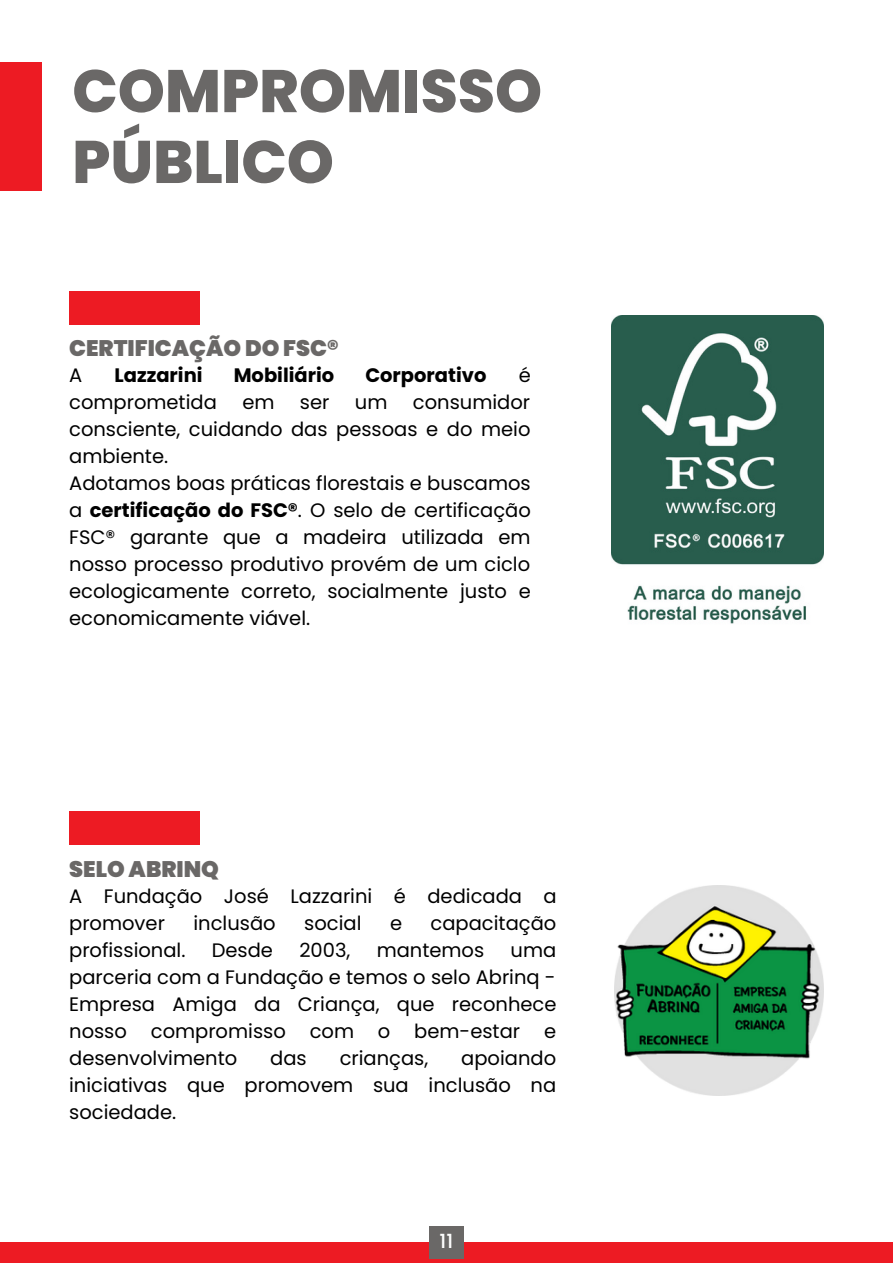
<style>
.page{position:relative;width:893px;height:1264px;background:#fff}
.page>*{position:absolute;margin:0;border:0;box-sizing:border-box;transform-origin:0 0}
.t1{font:800 60px/70.8px "Poppins";color:#6a6867}
.t2{font:900 22.5px "Poppins";color:#6a6867}
.t3{font:19.5px/27px "Poppins";color:#000;text-align:justify}
.t4{font:700 19.5px "Poppins";color:#000}
.t5{font:500 19.5px "Poppins";color:#fefefe}
.s1{font-weight:700}
</style>
<div class="page">
<div style="left:0;top:62px;width:42px;height:129px;background:#ed1b23"></div>
<div style="left:0;top:1242px;width:892px;height:20px;background:#ed1b23"></div>
<div style="left:69px;top:291px;width:131px;height:34px;background:#ed1b23"></div>
<div style="left:69px;top:810px;width:131px;height:34px;background:#ed1b23"></div>
<img style="left:614px;top:885px;width:209px;height:210px">
<img style="left:611px;top:316px;width:212px;height:308px">
<div style="left:429px;top:1226px;width:34px;height:32px;background:#6a6867"></div>
<p class="t1" style="left:72px;top:56px;width:471px">COMPROMISSO<br>PÚBLICO</p>
<p class="t2" style="left:69px;top:332px;width:271px">CERTIFICAÇÃO DO FSC®</p>
<p class="t3" style="left:69px;top:362px;width:15px">A</p>
<p class="t4" style="left:114px;top:362px;width:90px">Lazzarini</p>
<p class="t4" style="left:234px;top:362px;width:102px">Mobiliário</p>
<p class="t4" style="left:365px;top:362px;width:123px">Corporativo</p>
<p class="t3" style="left:518px;top:362px;width:14px">é</p>
<p class="t3" style="left:69px;top:389px;width:149px">comprometida</p>
<p class="t3" style="left:242px;top:389px;width:34px">em</p>
<p class="t3" style="left:300px;top:389px;width:31px">ser</p>
<p class="t3" style="left:355px;top:389px;width:34px">um</p>
<p class="t3" style="left:69px;top:389px;width:463px;text-indent:344px">consumidor consciente, cuidando das pessoas e do meio ambiente.</p>
<p class="t3" style="left:69px;top:470px;width:463px">Adotamos boas práticas florestais e buscamos a <span class="s1">certificação do FSC®</span>. O selo de certificação FSC® garante que a madeira utilizada em nosso processo produtivo provém de um ciclo ecologicamente correto, socialmente justo e economicamente viável.</p>
<p class="t2" style="left:69px;top:853px;width:151px">SELO ABRINQ</p>
<p class="t3" style="left:69px;top:882px;width:489px">A Fundação José Lazzarini é dedicada a promover</p>
<p class="t3" style="left:193px;top:909px;width:84px">inclusão</p>
<p class="t3" style="left:304px;top:909px;width:59px">social</p>
<p class="t3" style="left:390px;top:909px;width:14px">e</p>
<p class="t3" style="left:430px;top:909px;width:127px">capacitação</p>
<p class="t3" style="left:69px;top:936px;width:118px">profissional.</p>
<p class="t3" style="left:212px;top:936px;width:63px">Desde</p>
<p class="t3" style="left:299px;top:936px;width:52px">2003,</p>
<p class="t3" style="left:376px;top:936px;width:109px">mantemos</p>
<p class="t3" style="left:69px;top:936px;width:489px;text-indent:441px">uma parceria com a Fundação e temos o selo Abrinq - Empresa Amiga da Criança, que reconhece nosso compromisso com o bem-estar e desenvolvimento</p>
<p class="t3" style="left:69px;top:1044px;width:488px;text-indent:392px">apoiando iniciativas que promovem sua inclusão na sociedade.</p>
<p class="t3" style="left:270px;top:1044px;width:38px">das</p>
<p class="t3" style="left:340px;top:1044px;width:90px">crianças,</p>
<p class="t5" style="left:439px;top:1227px;width:15px">11</p>
</div>
